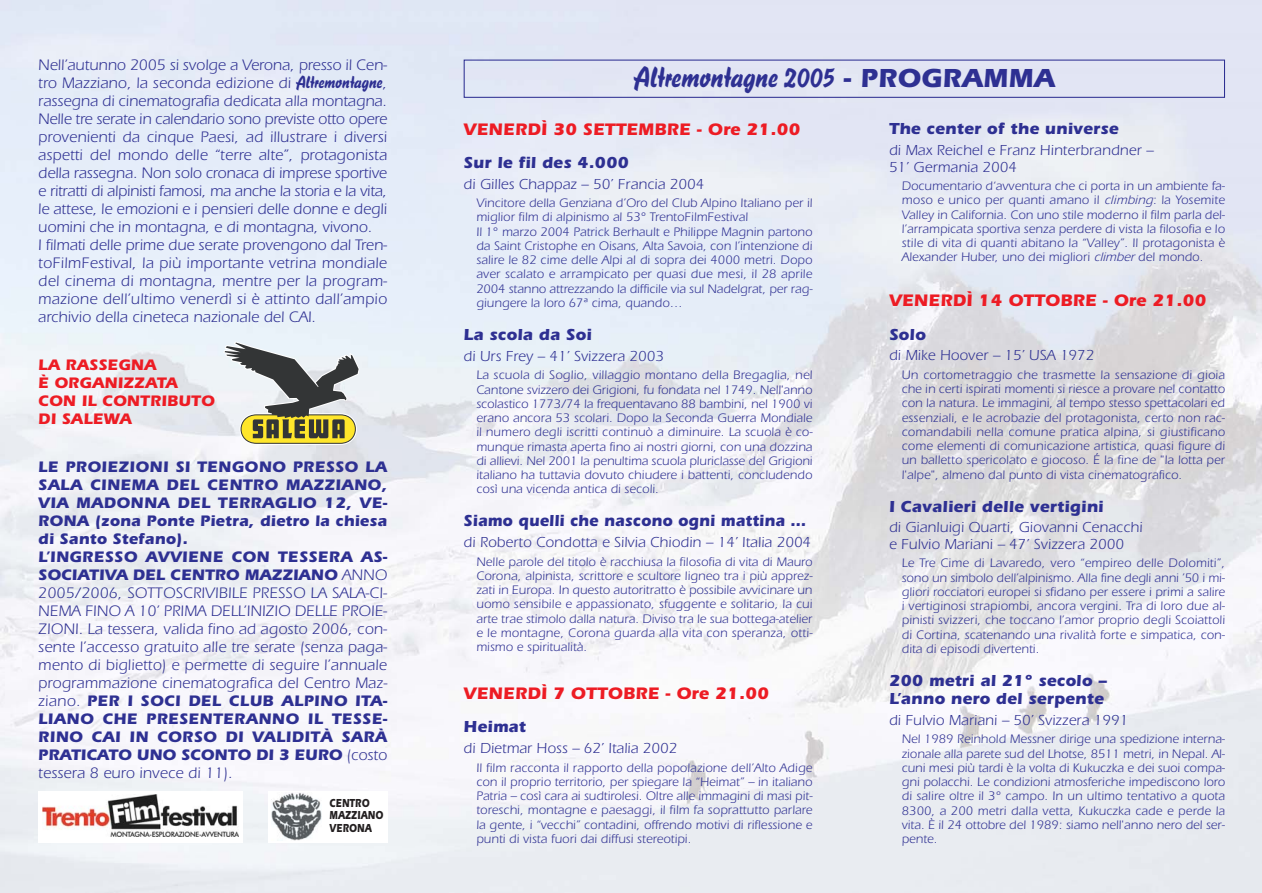
<style>
.page{position:relative;width:1262px;height:893px;background:#fff}
.page>*{position:absolute;margin:0;border:0;box-sizing:border-box;transform-origin:0 0}
.t1{font:30px "Blizzard D";letter-spacing:.01em;color:#2e3092}
.t2{font:700 17.25px "Itc Eras";letter-spacing:.015em;color:#ed1c24}
.t3{font:700 16.5px/18px "Itc Eras";letter-spacing:.015em;color:#2e3092}
.t4{font:700 16.5px "Itc Eras";letter-spacing:.015em;color:#2e3092;scale:.95 1}
.t5{font:15.75px/18px "Itc Eras";color:#2e3092}
.t6{font:700 15.75px/18px "Itc Eras";letter-spacing:.025em;color:#2e3092}
.t7{font:700 15.75px/18px "Itc Eras";letter-spacing:.015em;color:#ed1c24}
.t8{font:15px/16.5px "Itc Eras";letter-spacing:.01em;color:#2e3092}
.t9{font:12.75px/14.2px "Itc Eras";letter-spacing:.01em;color:#2e3092;text-align:justify}
.t10{font:700 12px/12.8px "Itc Eras";letter-spacing:.015em;color:#231f20;scale:.75 1}
.s1{font-family:"Blizzard D";font-size:18px}
.s2{font-weight:400}
.s3{font-family:"Itc Eras";font-weight:700;font-size:27px}
.s4{font-style:italic}
</style>
<div class="page">
<img style="left:0;top:0;width:1262px;height:892px">
<div style="left:463px;top:60px;width:762px;height:38px;border:1px solid #2e3092"></div>
<svg style="left:222px;top:341px;width:138px;height:138px;background:#b9baac"></svg>
<div style="left:38px;top:791px;width:204px;height:51px;background:#fff"></div>
<img style="left:43px;top:795px;width:195px;height:41px">
<div style="left:268px;top:791px;width:119px;height:51px;background:#fff"></div>
<img style="left:271px;top:792px;width:50px;height:48px">
<p class="t5" style="left:38px;top:58px;width:350px">Nell’autunno 2005 si svolge a Verona, presso il Cen&shy;tro Mazziano, la seconda edizione di <span class="s1">Altremontagne</span>, rassegna di cinematografia dedicata alla montagna.<br>Nelle tre serate in calendario sono previste otto opere provenienti da cinque Paesi, ad illustrare i diversi aspetti del mondo delle “terre alte”, protagonista della rassegna. Non solo cronaca di imprese sportive e ritratti di alpinisti famosi, ma anche la storia e la vita, le attese, le emozioni e i pensieri delle donne e degli uomini che in montagna, e di montagna, vivono.<br>I filmati delle prime due serate provengono dal Tren&shy;toFilmFestival, la più importante vetrina mondiale del cinema di montagna, mentre per la program&shy;mazione dell’ultimo venerdì si è attinto dall’ampio archivio della cineteca nazionale del CAI.</p>
<p class="t7" style="left:38px;top:358px;width:178px">LA RASSEGNA<br>È ORGANIZZATA<br>CON IL CONTRIBUTO<br>DI SALEWA</p>
<p class="t6" style="left:38px;top:460px;width:350px">LE PROIEZIONI SI TENGONO PRESSO LA SALA CINEMA DEL CENTRO MAZZIANO, VIA MADONNA DEL TERRAGLIO 12, VE-RONA (zona Ponte Pietra, dietro la chiesa di Santo Stefano).<br>L’INGRESSO AVVIENE CON TESSERA AS-SOCIATIVA DEL CENTRO MAZZIANO <span class="s2">ANNO 2005/2006, SOTTOSCRIVIBILE PRESSO LA SALA-CI-NEMA FINO A 10’ PRIMA DELL’INIZIO DELLE PROIE-ZIONI. La tessera, valida fino ad agosto 2006, con&shy;sente l’accesso gratuito alle tre serate (senza paga&shy;mento di biglietto) e permette di seguire l’annuale programmazione cinematografica del Centro Maz&shy;ziano.</span> PER I SOCI DEL CLUB ALPINO ITA-LIANO CHE PRESENTERANNO IL TESSE-RINO CAI IN CORSO DI VALIDITÀ SARÀ PRATICATO UNO SCONTO DI 3 EURO <span class="s2">(costo tessera 8 euro invece di 11).</span></p>
<p class="t10" style="left:330px;top:797px;width:73px">CENTRO<br>MAZZIANO<br>VERONA</p>
<h1 class="t1" style="left:634px;top:67px;width:422px">Altremontagne 2005 <span class="s3">- PROGRAMMA</span></h1>
<h2 class="t2" style="left:463px;top:123px;width:338px">VENERDÌ 30 SETTEMBRE - Ore 21.00</h2>
<p class="t3" style="left:463px;top:155px;width:167px">Sur le fil des 4.000</p>
<p class="t8" style="left:463px;top:177px;width:242px">di Gilles Chappaz – 50’ Francia 2004</p>
<p class="t9" style="left:476px;top:197px;width:338px;text-align:left">Vincitore della Genziana d’Oro del Club Alpino Italiano per il miglior film di alpinismo al 53° TrentoFilmFestival<br>Il 1° marzo 2004 Patrick Berhault e Philippe Magnin partono da Saint Cristophe en Oisans, Alta Savoia, con l’intenzione di salire le 82 cime delle Alpi al di sopra dei 4000 metri. Dopo aver scalato e arrampicato per quasi due mesi, il 28 aprile 2004 stanno attrezzando la difficile via sul Nadelgrat, per rag&shy;giungere la loro 67ª cima, quando…</p>
<p class="t3" style="left:463px;top:327px;width:130px">La scola da Soi</p>
<p class="t8" style="left:463px;top:349px;width:202px">di Urs Frey – 41’ Svizzera 2003</p>
<p class="t9" style="left:476px;top:369px;width:338px">La scuola di Soglio, villaggio montano della Bregaglia, nel Cantone svizzero dei Grigioni, fu fondata nel 1749. Nell'anno scolastico 1773/74 la frequentavano 88 bambini, nel 1900 vi erano ancora 53 scolari. Dopo la Seconda Guerra Mondiale il numero degli iscritti continuò a diminuire. La scuola è co&shy;munque rimasta aperta fino ai nostri giorni, con una dozzina di allievi. Nel 2001 la penultima scuola pluriclasse del Grigioni italiano ha tuttavia dovuto chiudere i battenti, concludendo così una vicenda antica di secoli.</p>
<p class="t4" style="left:463px;top:515px;width:362px">Siamo quelli che nascono ogni mattina …</p>
<p class="t8" style="left:463px;top:535px;width:349px">di Roberto Condotta e Silvia Chiodin – 14’ Italia 2004</p>
<p class="t9" style="left:476px;top:555px;width:338px">Nelle parole del titolo è racchiusa la filosofia di vita di Mauro Corona, alpinista, scrittore e scultore ligneo tra i più apprez&shy;zati in Europa. In questo autoritratto è possibile avvicinare un uomo sensibile e appassionato, sfuggente e solitario, la cui arte trae stimolo dalla natura. Diviso tra le sua bottega-atelier e le montagne, Corona guarda alla vita con speranza, otti&shy;mismo e spiritualità.</p>
<h2 class="t2" style="left:463px;top:687px;width:307px">VENERDÌ 7 OTTOBRE - Ore 21.00</h2>
<p class="t3" style="left:463px;top:719px;width:64px">Heimat</p>
<p class="t8" style="left:463px;top:741px;width:215px">di Dietmar Hoss – 62’ Italia 2002</p>
<p class="t9" style="left:476px;top:761px;width:338px">Il film racconta il rapporto della popolazione dell’Alto Adige con il proprio territorio, per spiegare la “Heimat” – in italiano Patria – così cara ai sudtirolesi. Oltre alle immagini di masi pit&shy;toreschi, montagne e paesaggi, il film fa soprattutto parlare la gente, i “vecchi” contadini, offrendo motivi di riflessione e punti di vista fuori dai diffusi stereotipi.</p>
<p class="t3" style="left:889px;top:122px;width:231px">The center of the universe</p>
<p class="t8" style="left:889px;top:143px;width:266px">di Max Reichel e Franz Hinterbrandner –<br>51’ Germania 2004</p>
<p class="t9" style="left:901px;top:180px;width:325px">Documentario d‘avventura che ci porta in un ambiente fa&shy;moso e unico per quanti amano il <span class="s4">climbing</span>: la Yosemite Valley in California. Con uno stile moderno il film parla del&shy;l’arrampicata sportiva senza perdere di vista la filosofia e lo stile di vita di quanti abitano la “Valley”. Il protagonista è Alexander Huber, uno dei migliori <span class="s4">climber</span>del mondo.</p>
<h2 class="t2" style="left:889px;top:295px;width:319px">VENERDÌ 14 OTTOBRE - Ore 21.00</h2>
<p class="t3" style="left:889px;top:327px;width:38px">Solo</p>
<p class="t8" style="left:889px;top:348px;width:207px">di Mike Hoover – 15’ USA 1972</p>
<p class="t9" style="left:901px;top:369px;width:325px">Un cortometraggio che trasmette la sensazione di gioia che in certi ispirati momenti si riesce a provare nel contatto con la natura. Le immagini, al tempo stesso spettacolari ed essenziali, e le acrobazie del protagonista, certo non rac&shy;comandabili nella comune pratica alpina, si giustificano come elementi di comunicazione artistica, quasi figure di un balletto spericolato e giocoso. É la fine de "la lotta per l'alpe", almeno dal punto di vista cinematografico.</p>
<p class="t3" style="left:889px;top:499px;width:216px">I Cavalieri delle vertigini</p>
<p class="t8" style="left:889px;top:520px;width:255px">di Gianluigi Quarti, Giovanni Cenacchi e Fulvio Mariani – 47’ Svizzera 2000</p>
<p class="t9" style="left:901px;top:557px;width:325px">Le Tre Cime di Lavaredo, vero “empireo delle Dolomiti”, sono un simbolo dell’alpinismo. Alla fine degli anni ’50 i mi&shy;gliori rocciatori europei si sfidano per essere i primi a salire i vertiginosi strapiombi, ancora vergini. Tra di loro due al&shy;pinisti svizzeri, che toccano l’amor proprio degli Scoiattoli di Cortina, scatenando una rivalità forte e simpatica, con&shy;dita di episodi divertenti.</p>
<p class="t3" style="left:889px;top:673px;width:219px">200 metri al 21° secolo –<br>L’anno nero del serpente</p>
<p class="t8" style="left:889px;top:713px;width:241px">di Fulvio Mariani – 50’ Svizzera 1991</p>
<p class="t9" style="left:901px;top:733px;width:325px">Nel 1989 Reinhold Messner dirige una spedizione interna&shy;zionale alla parete sud del Lhotse, 8511 metri, in Nepal. Al&shy;cuni mesi più tardi è la volta di Kukuczka e dei suoi compa&shy;gni polacchi. Le condizioni atmosferiche impediscono loro di salire oltre il 3° campo. In un ultimo tentativo a quota 8300, a 200 metri dalla vetta, Kukuczka cade e perde la vita. È il 24 ottobre del 1989: siamo nell'anno nero del ser&shy;pente.</p>
</div>
